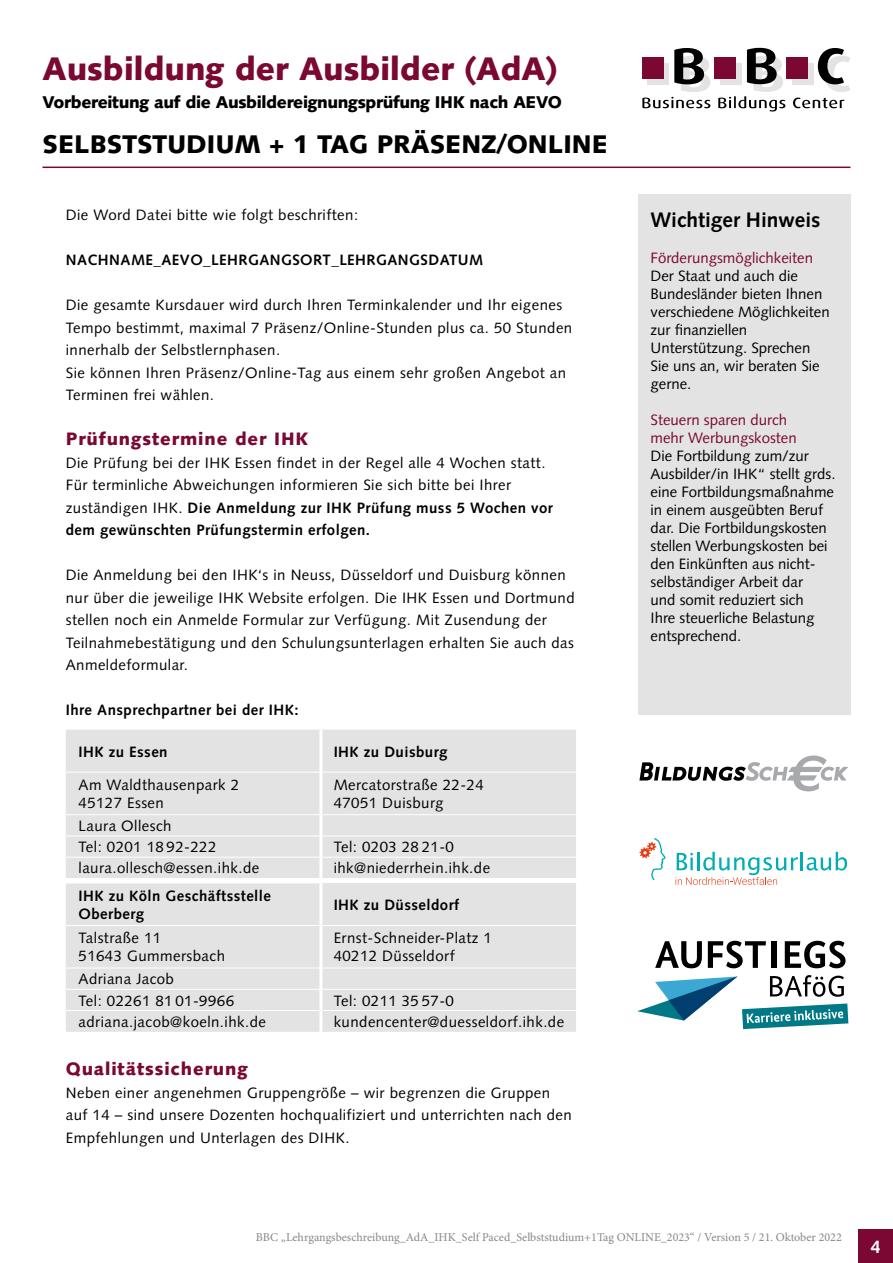
<style>
.page{position:relative;width:893px;height:1263px;background:#fff}
.page>*{position:absolute;margin:0;border:0;box-sizing:border-box;transform-origin:0 0}
.t1{font:900 32.55px "Syntax LT Std";color:#7b0832}
.t2{font:900 25.5px "Syntax LT Std";color:#000}
.t3{font:700 21px "Syntax LT Std";color:#000}
.t4{font:900 18px "Syntax LT Std";letter-spacing:.05em;color:#7b0832}
.t5{font:700 18px "Syntax LT Std";color:#fff}
.t6{font:900 16.95px "Syntax LT Std";letter-spacing:-.02em;color:#000}
.t7{font:15px/22.5px "Syntax LT Std";letter-spacing:.03em;color:#000}
.t8{font:15px/18px "Syntax LT Std";color:#000}
.t9{font:700 15px/18px "Syntax LT Std";letter-spacing:.03em;color:#000}
.t10{font:15px/18px "Syntax LT Std";color:#7b0832}
.t11{font:12px "Minion Pro";color:#878786}
.s1{font-weight:700}
</style>
<div class="page">
<svg style="left:793px;top:98px;width:51px;height:10px"></svg>
<div style="left:792px;top:63px;width:22px;height:22px;background:#e3e3e3"></div>
<div style="left:714px;top:57px;width:22px;height:21px;background:#7b0832"></div>
<svg style="left:642px;top:48px;width:68px;height:60px"></svg>
<svg style="left:718px;top:48px;width:67px;height:64px"></svg>
<svg style="left:818px;top:48px;width:32px;height:44px"></svg>
<div style="left:786px;top:57px;width:22px;height:21px;background:#7b0832"></div>
<div style="left:642px;top:57px;width:21px;height:21px;background:#7b0832"></div>
<hr style="left:43px;top:167px;width:807px;height:1px;background:#7b0832">
<div style="left:859px;top:1229px;width:34px;height:34px;background:#7b0832"></div>
<div style="left:66px;top:730px;width:510px;height:302px;background:#e3e3e3"></div>
<div style="left:66px;top:878px;width:510px;height:5px;background:#fff"></div>
<hr style="left:66px;top:814px;width:253px;height:1px;background:#fff">
<hr style="left:322px;top:814px;width:254px;height:1px;background:#fff">
<hr style="left:66px;top:835px;width:253px;height:1px;background:#fff">
<hr style="left:322px;top:835px;width:254px;height:1px;background:#fff">
<hr style="left:66px;top:857px;width:253px;height:1px;background:#fff">
<hr style="left:322px;top:857px;width:254px;height:1px;background:#fff">
<hr style="left:66px;top:925px;width:253px;height:1px;background:#fff">
<hr style="left:322px;top:925px;width:254px;height:1px;background:#fff">
<hr style="left:66px;top:968px;width:253px;height:1px;background:#fff">
<hr style="left:322px;top:968px;width:254px;height:1px;background:#fff">
<hr style="left:66px;top:989px;width:253px;height:1px;background:#fff">
<hr style="left:322px;top:989px;width:254px;height:1px;background:#fff">
<hr style="left:66px;top:772px;width:253px;height:1px;background:#fff">
<hr style="left:322px;top:772px;width:254px;height:1px;background:#fff">
<hr style="left:66px;top:1010px;width:253px;height:1px;background:#fff">
<hr style="left:322px;top:1010px;width:254px;height:1px;background:#fff">
<hr style="left:319px;top:730px;width:3px;height:42px;background:#fff">
<hr style="left:319px;top:772px;width:3px;height:43px;background:#fff">
<hr style="left:319px;top:815px;width:3px;height:21px;background:#fff">
<hr style="left:319px;top:836px;width:3px;height:21px;background:#fff">
<hr style="left:319px;top:857px;width:3px;height:21px;background:#fff">
<hr style="left:319px;top:883px;width:3px;height:42px;background:#fff">
<hr style="left:319px;top:925px;width:3px;height:43px;background:#fff">
<hr style="left:319px;top:968px;width:3px;height:21px;background:#fff">
<hr style="left:319px;top:989px;width:3px;height:21px;background:#fff">
<hr style="left:319px;top:1010px;width:3px;height:22px;background:#fff">
<div style="left:638px;top:195px;width:213px;height:520px;background:#e3e3e3"></div>
<svg style="left:639px;top:755px;width:209px;height:36px"></svg>
<svg style="left:639px;top:838px;width:26px;height:42px"></svg>
<svg style="left:675px;top:852px;width:172px;height:33px"></svg>
<svg style="left:637px;top:975px;width:211px;height:54px"></svg>
<svg style="left:655px;top:941px;width:47px;height:27px"></svg>
<svg style="left:708px;top:941px;width:58px;height:27px"></svg>
<div style="left:771px;top:941px;width:6px;height:27px;background:#000"></div>
<svg style="left:785px;top:941px;width:60px;height:27px"></svg>
<h1 class="t1" style="left:43px;top:50px;width:517px">Ausbildung der Ausbilder (AdA)</h1>
<p class="t6" style="left:43px;top:92px;width:521px">Vorbereitung auf die Ausbildereignungsprüfung IHK nach AEVO</p>
<h2 class="t2" style="left:43px;top:129px;width:567px">SELBSTSTUDIUM + 1 TAG PRÄSENZ/ONLINE</h2>
<p class="t7" style="left:66px;top:204px;width:294px">Die Word Datei bitte wie folgt beschriften:</p>
<p class="t9" style="left:66px;top:251px;width:419px">NACHNAME_AEVO_LEHRGANGSORT_LEHRGANGSDATUM</p>
<p class="t7" style="left:66px;top:294px;width:508px">Die gesamte Kursdauer wird durch Ihren Terminkalender und Ihr eigenes Tempo bestimmt, maximal 7 Präsenz/Online-Stunden plus ca. 50 Stunden innerhalb der Selbstlernphasen.<br>Sie können Ihren Präsenz/Online-Tag aus einem sehr großen Angebot an Terminen frei wählen.</p>
<p class="t4" style="left:66px;top:428px;width:244px">Prüfungstermine der IHK</p>
<p class="t7" style="left:66px;top:451px;width:489px">Die Prüfung bei der IHK Essen findet in der Regel alle 4 Wochen statt.<br>Für terminliche Abweichungen informieren Sie sich bitte bei Ihrer zuständigen IHK. <span class="s1">Die Anmeldung zur IHK Prüfung muss 5 Wochen vor dem gewünschten Prüfungstermin erfolgen.</span></p>
<p class="t7" style="left:66px;top:564px;width:510px">Die Anmeldung bei den IHK‘s in Neuss, Düsseldorf und Duisburg können nur über die jeweilige IHK Website erfolgen. Die IHK Essen und Dortmund stellen noch ein Anmelde Formular zur Verfügung. Mit Zusendung der Teilnahmebestätigung und den Schulungsunterlagen erhalten Sie auch das Anmeldeformular.</p>
<p class="t9" style="left:66px;top:701px;width:234px">Ihre Ansprechpartner bei der IHK:</p>
<p class="t9" style="left:79px;top:742px;width:91px">IHK zu Essen</p>
<p class="t9" style="left:334px;top:742px;width:115px">IHK zu Duisburg</p>
<p class="t7" style="left:79px;top:776px;width:162px;line-height:18px">Am Waldthausenpark 2<br>45127 Essen</p>
<p class="t7" style="left:334px;top:776px;width:152px;line-height:18px">Mercatorstraße 22-24<br>47051 Duisburg</p>
<p class="t7" style="left:79px;top:815px;width:139px;line-height:21.3px">Laura Ollesch<br>Tel: 0201 18 92-222</p>
<p class="t7" style="left:334px;top:836px;width:122px">Tel: 0203 28 21-0</p>
<p class="t7" style="left:79px;top:857px;width:182px">laura.ollesch@essen.ihk.de</p>
<p class="t7" style="left:334px;top:857px;width:158px">ihk@niederrhein.ihk.de</p>
<p class="t9" style="left:79px;top:887px;width:194px">IHK zu Köln Geschäftsstelle<br>Oberberg</p>
<p class="t9" style="left:334px;top:896px;width:127px">IHK zu Düsseldorf</p>
<p class="t7" style="left:79px;top:929px;width:148px;line-height:18px">Talstraße 11<br>51643 Gummersbach</p>
<p class="t7" style="left:334px;top:929px;width:160px;line-height:18px">Ernst-Schneider-Platz 1<br>40212 Düsseldorf</p>
<p class="t7" style="left:79px;top:968px;width:157px;line-height:21.3px">Adriana Jacob<br>Tel: 02261 81 01-9966</p>
<p class="t7" style="left:334px;top:989px;width:122px">Tel: 0211 35 57-0</p>
<p class="t7" style="left:79px;top:1010px;width:189px">adriana.jacob@koeln.ihk.de</p>
<p class="t7" style="left:334px;top:1010px;width:232px">kundencenter@duesseldorf.ihk.de</p>
<p class="t4" style="left:66px;top:1058px;width:183px">Qualitätssicherung</p>
<p class="t7" style="left:66px;top:1081px;width:508px">Neben einer angenehmen Gruppengröße – wir begrenzen die Gruppen auf 14 – sind unsere Dozenten hochqualifiziert und unterrichten nach den<br>Empfehlungen und Unterlagen des DIHK.</p>
<h3 class="t3" style="left:651px;top:208px;width:171px">Wichtiger Hinweis</h3>
<p class="t10" style="left:651px;top:249px;width:164px">Förderungsmöglichkeiten</p>
<p class="t8" style="left:651px;top:267px;width:181px">Der Staat und auch die<br>Bundesländer bieten Ihnen verschiedene Möglichkeiten zur finanziellen<br>Unterstützung. Sprechen<br>Sie uns an, wir beraten Sie gerne.</p>
<p class="t10" style="left:651px;top:411px;width:148px">Steuern sparen durch mehr Werbungskosten</p>
<p class="t8" style="left:651px;top:447px;width:186px">Die Fortbildung zum/zur<br>Ausbilder/in IHK“ stellt grds. eine Fortbildungsmaßnahme in einem ausgeübten Beruf dar. Die Fortbildungskosten stellen Werbungskosten bei den Einkünften aus nicht&shy;selbständiger Arbeit dar<br>und somit reduziert sich<br>Ihre steuerliche Belastung entsprechend.</p>
<p class="t11" style="left:256px;top:1229px;width:587px">BBC „Lehrgangsbeschreibung_AdA_IHK_Self Paced_Selbststudium+1Tag ONLINE_2023“ / Version 5 / 21. Oktober 2022</p>
<p class="t5" style="left:871px;top:1236px;width:12px">4</p>
</div>
